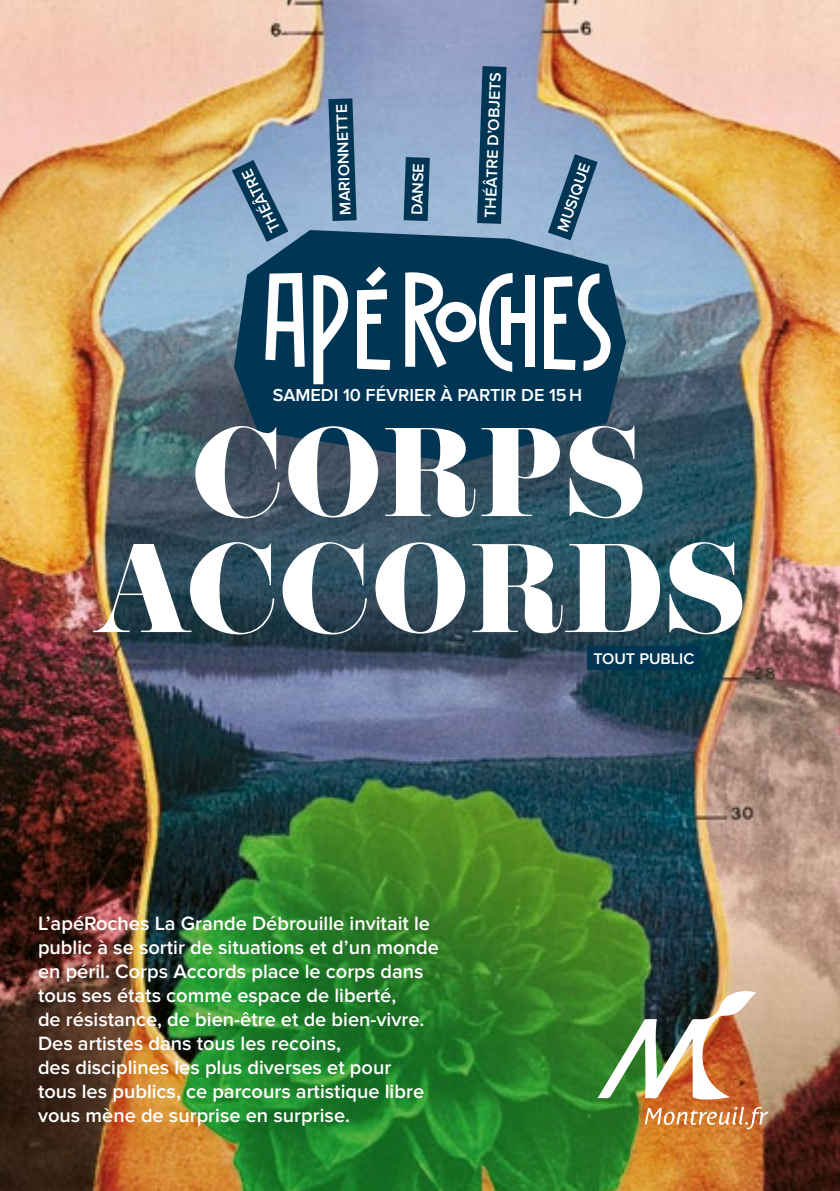
<style>
.page{position:relative;width:840px;height:1191px;background:#fff}
.page>*{position:absolute;margin:0;border:0;box-sizing:border-box;transform-origin:0 0}
.t1{font:110px/116px "Eloquent JF Pro";letter-spacing:.02em;color:#fff;text-align:center}
.t2{font:600 20px/24px "Proxima Nova";color:#fff}
.t3{font:600 18px "Proxima Nova";color:#fff}
.t4{font:600 16px "Proxima Nova";color:#fff}
</style>
<div class="page">
<img style="left:0;top:0;width:839px;height:1191px">
<img style="left:597px;top:991px;width:170px;height:138px">
<svg style="left:328px;top:98px;width:28px;height:123px;background:#164866"></svg>
<svg style="left:403px;top:157px;width:26px;height:64px;background:#0e4160"></svg>
<svg style="left:477px;top:66px;width:29px;height:158px;background:#1b4b6a"></svg>
<div style="left:587px;top:646px;width:112px;height:24px;background:#003654"></div>
<svg style="left:547px;top:154px;width:50px;height:76px;background:#4e7695"></svg>
<svg style="left:232px;top:160px;width:56px;height:82px;background:#507898"></svg>
<svg style="left:234px;top:230px;width:391px;height:233px;background:#184662"></svg>
<svg style="left:265px;top:273px;width:39px;height:94px"></svg>
<svg style="left:313px;top:274px;width:35px;height:110px"></svg>
<div style="left:357px;top:294px;width:10px;height:74px;background:#fff"></div>
<div style="left:361px;top:314px;width:20px;height:10px;background:#fff"></div>
<svg style="left:357px;top:359px;width:33px;height:11px"></svg>
<div style="left:269px;top:321px;width:29px;height:11px;background:#fff"></div>
<svg style="left:405px;top:271px;width:107px;height:101px"></svg>
<div style="left:500px;top:297px;width:10px;height:47px;background:#fff"></div>
<div style="left:525px;top:275px;width:10px;height:91px;background:#fff"></div>
<div style="left:504px;top:313px;width:25px;height:10px;background:#fff"></div>
<svg style="left:544px;top:273px;width:66px;height:98px"></svg>
<svg style="left:357px;top:266px;width:30px;height:34px"></svg>
<p class="t4" style="left:481px;top:217px;width:147px;rotate:-88deg">THÉÂTRE D’OBJETS</p>
<p class="t4" style="left:336px;top:215px;width:112px;rotate:-92deg">MARIONNETTE</p>
<p class="t4" style="left:267px;top:235px;width:70px;rotate:-116deg">THÉÂTRE</p>
<p class="t4" style="left:553px;top:228px;width:73px;rotate:-71deg">MUSIQUE</p>
<p class="t4" style="left:407px;top:215px;width:53px;rotate:-88deg">DANSE</p>
<p class="t3" style="left:273px;top:385px;width:310px">SAMEDI 10 FÉVRIER À PARTIR DE 15 H</p>
<h1 class="t1" style="left:93px;top:420px;width:653px">CORPS<br>ACCORDS</h1>
<p class="t2" style="left:38px;top:912px;width:402px">L’apéRoches La Grande Débrouille invitait le public à se sortir de situations et d’un monde en péril. Corps Accords place le corps dans tous ses états comme espace de liberté,<br>de résistance, de bien-être et de bien-vivre.<br>Des artistes dans tous les recoins,<br>des disciplines les plus diverses et pour<br>tous les publics, ce parcours artistique libre vous mène de surprise en surprise.</p>
<p class="t4" style="left:593px;top:649px;width:102px">TOUT PUBLIC</p>
</div>
